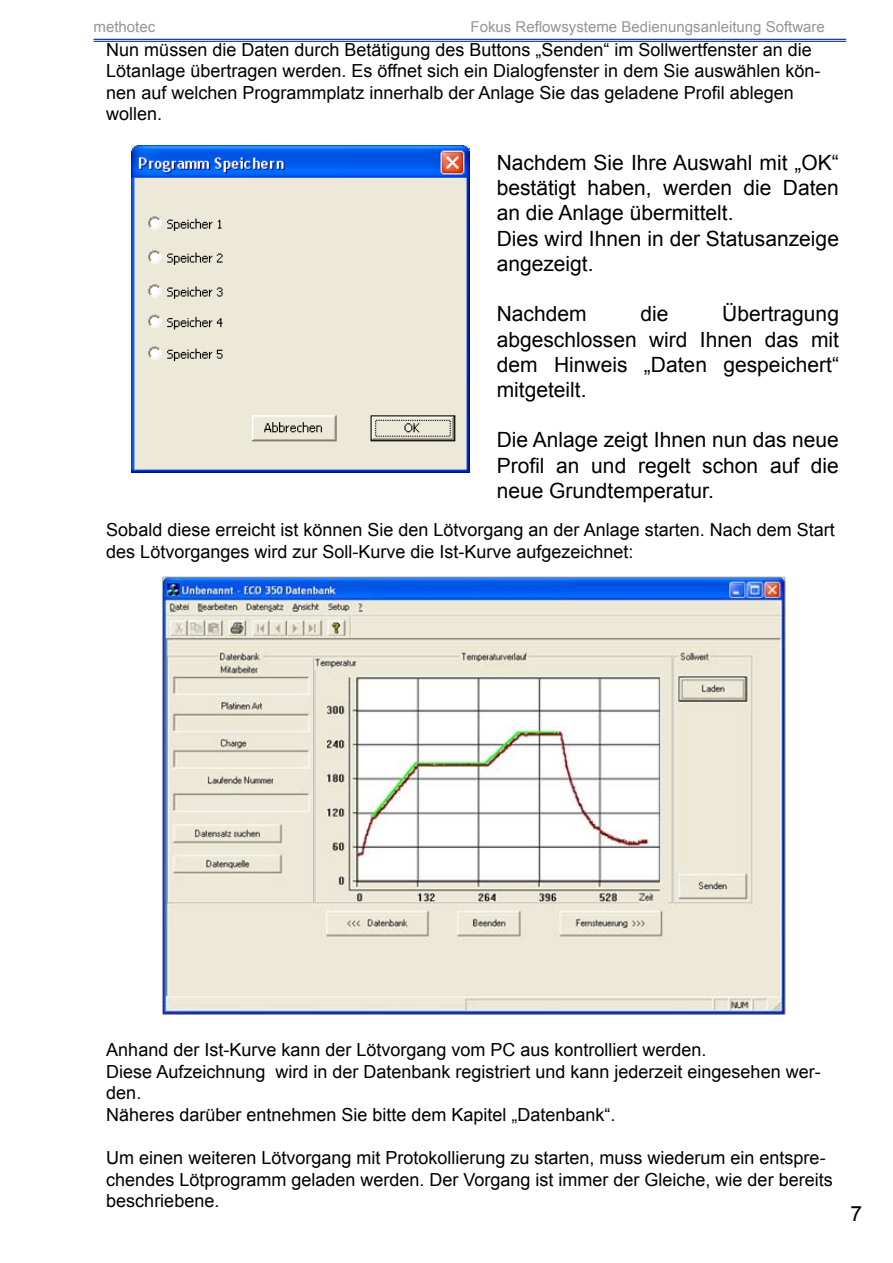
<style>
.page{position:relative;width:893px;height:1263px;background:#fff}
.page>*{position:absolute;margin:0;border:0;box-sizing:border-box;transform-origin:0 0}
.t1{font:21px/25.2px "Arial";color:#000;text-align:justify}
.t2{font:18px/21.6px "Arial";color:#000}
.t3{font:15px "Arial";color:#939598}
</style>
<div class="page">
<hr style="left:94px;top:39px;width:752px;height:1px;background:#25408f">
<hr style="left:94px;top:41px;width:752px;height:1px;background:#25408f">
<img style="left:162px;top:576px;width:624px;height:439px">
<img style="left:132px;top:146px;width:337px;height:326px">
<p class="t3" style="left:94px;top:17px;width:63px">methotec</p>
<p class="t3" style="left:471px;top:17px;width:356px">Fokus Reflowsysteme Bedienungsanleitung Software</p>
<p class="t2" style="left:106px;top:39px;width:716px">Nun müssen die Daten durch Betätigung des Buttons „Senden“ im Sollwertfenster an die Lötanlage übertragen werden. Es öffnet sich ein Dialogfenster in dem Sie auswählen kön&shy;nen auf welchen Programmplatz innerhalb der Anlage Sie das geladene Profil ablegen wollen.</p>
<p class="t1" style="left:497px;top:150px;width:344px;text-align:left">Nachdem Sie Ihre Auswahl mit „OK“ bestätigt haben, werden die Daten an die Anlage übermittelt.<br>Dies wird Ihnen in der Statusanzeige angezeigt.</p>
<p class="t1" style="left:497px;top:302px;width:91px">Nachdem</p>
<p class="t1" style="left:640px;top:302px;width:30px">die</p>
<p class="t1" style="left:497px;top:302px;width:344px;text-indent:226px">Übertragung abgeschlossen wird Ihnen das mit dem Hinweis „Daten gespeichert“ mitgeteilt.</p>
<p class="t1" style="left:497px;top:428px;width:344px">Die Anlage zeigt Ihnen nun das neue Profil an und regelt schon auf die neue Grundtemperatur.</p>
<p class="t2" style="left:106px;top:519px;width:730px">Sobald diese erreicht ist können Sie den Lötvorgang an der Anlage starten. Nach dem Start des Lötvorganges wird zur Soll-Kurve die Ist-Kurve aufgezeichnet:</p>
<p class="t2" style="left:106px;top:1039px;width:716px">Anhand der Ist-Kurve kann der Lötvorgang vom PC aus kontrolliert werden.<br>Diese Aufzeichnung wird in der Datenbank registriert und kann jederzeit eingesehen wer&shy;den.<br>Näheres darüber entnehmen Sie bitte dem Kapitel „Datenbank“.</p>
<p class="t2" style="left:106px;top:1147px;width:728px">Um einen weiteren Lötvorgang mit Protokollierung zu starten, muss wiederum ein entspre&shy;chendes Lötprogramm geladen werden. Der Vorgang ist immer der Gleiche, wie der bereits beschriebene.</p>
<p class="t1" style="left:850px;top:1201px;width:13px">7</p>
</div>
